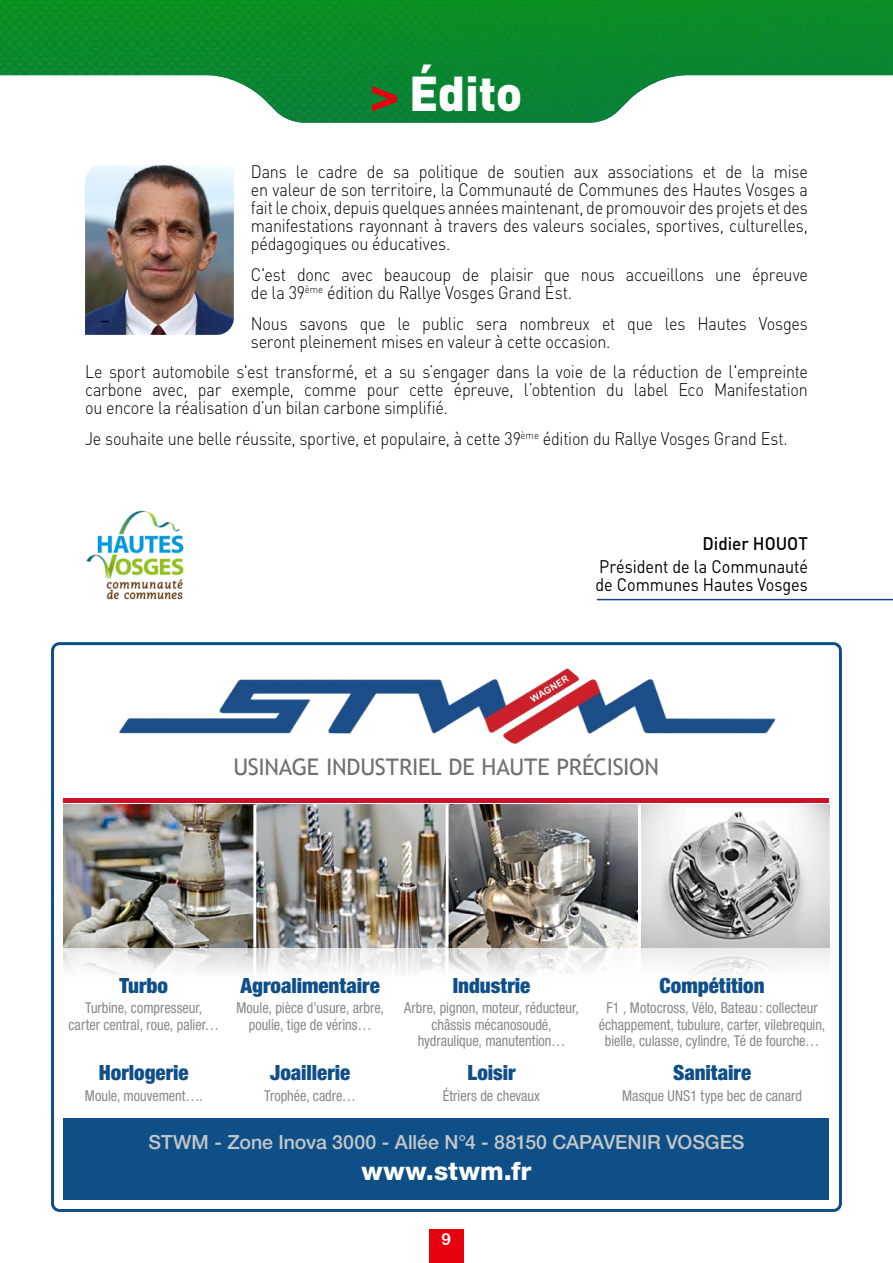
<style>
.page{position:relative;width:893px;height:1263px;background:#fff}
.page>*{position:absolute;margin:0;border:0;box-sizing:border-box;transform-origin:0 0}
.t1{font:900 48.3px "DIN";letter-spacing:-.01em;color:#fff}
.t2{font:800 25.5px "Helvetica Neue LT Std";letter-spacing:.01em;color:#fff}
.t3{font:22.8px "Trebuchet MS";letter-spacing:-.015em;color:#6f7070}
.t4{font:900 condensed 21px "Helvetica Neue LT Std";color:#0f4f88}
.t5{font:500 19.5px "Helvetica Neue LT Std";letter-spacing:-.005em;color:#c5c7c7}
.t6{font:300 18px/18px "DIN";letter-spacing:-.015em;color:#000;text-align:justify;scale:.9 1}
.t7{font:18px/18px "DIN";letter-spacing:-.005em;color:#000;scale:.9 1}
.t8{font:500 18px "DIN";color:#000;scale:.95 1}
.t9{font:16.5px "Arial Rounded MT Bold";color:#fff}
.t10{font:condensed 15px/16.5px "Helvetica Neue LT Std";color:#878988;text-align:center;scale:.95 1}
.s1{font-family:"Eurostile LT Std Bold Ex 2";font-weight:400;color:#e7000e}
</style>
<div class="page">
<img style="left:0;top:0;width:893px;height:123px">
<img style="left:85px;top:165px;width:149px;height:170px">
<hr style="left:597px;top:599px;width:296px;height:1px;background:#123f93">
<img style="left:86px;top:510px;width:98px;height:90px">
<div style="left:51px;top:642px;width:791px;height:570px;border:3px solid #0f4f88;border-radius:7px"></div>
<div style="left:64px;top:1118px;width:765px;height:81px;background:#0f4f88"></div>
<img style="left:119px;top:668px;width:657px;height:76px">
<div style="left:64px;top:798px;width:765px;height:5px;background:#cd1128"></div>
<img style="left:64px;top:805px;width:765px;height:169px">
<hr style="left:253px;top:805px;width:3px;height:142px;background:#fff">
<hr style="left:446px;top:805px;width:3px;height:142px;background:#fff">
<hr style="left:638px;top:805px;width:3px;height:142px;background:#fff">
<hr style="left:253px;top:948px;width:3px;height:143px;background:#fff">
<hr style="left:446px;top:948px;width:3px;height:143px;background:#fff">
<hr style="left:638px;top:948px;width:3px;height:143px;background:#fff">
<div style="left:429px;top:1229px;width:34px;height:34px;background:#e7000e"></div>
<h1 class="t1" style="left:370px;top:61px;width:154px"><span class="s1">&gt;</span> Édito</h1>
<p class="t6" style="left:251px;top:162px;width:620px">Dans le cadre de sa politique de soutien aux associations et de la mise en valeur de son territoire, la Communauté de Communes des Hautes Vosges a fait le choix, depuis quelques années maintenant, de promouvoir des projets et des manifestations rayonnant à travers des valeurs sociales, sportives, culturelles, pédagogiques ou éducatives.</p>
<p class="t6" style="left:251px;top:265px;width:620px">C'est donc avec beaucoup de plaisir que nous accueillons une épreuve de la 39<sup>ème</sup> édition du Rallye Vosges Grand Est.</p>
<p class="t6" style="left:251px;top:314px;width:620px">Nous savons que le public sera nombreux et que les Hautes Vosges seront pleinement mises en valeur à cette occasion.</p>
<p class="t6" style="left:85px;top:363px;width:805px">Le sport automobile s'est transformé, et a su s’engager dans la voie de la réduction de l'empreinte carbone avec, par exemple, comme pour cette épreuve, l’obtention du label Eco Manifestation ou encore la réalisation d’un bilan carbone simplifié.</p>
<p class="t6" style="left:85px;top:429px;width:782px">Je souhaite une belle réussite, sportive, et populaire, à cette 39<sup>ème</sup> édition du Rallye Vosges Grand Est.</p>
<p class="t8" style="left:703px;top:532px;width:112px">Didier HOUOT</p>
<p class="t7" style="left:595px;top:557px;width:238px">Président de la Communauté de Communes Hautes Vosges</p>
<p class="t3" style="left:233px;top:754px;width:427px">USINAGE INDUSTRIEL DE HAUTE PRÉCISION</p>
<p class="t4" style="left:120px;top:972px;width:50px">Turbo</p>
<p class="t10" style="left:68px;top:1000px;width:160px">Turbine, compresseur, carter central, roue, palier…</p>
<p class="t4" style="left:99px;top:1060px;width:91px">Horlogerie</p>
<p class="t10" style="left:85px;top:1087px;width:125px">Moule, mouvement….</p>
<p class="t4" style="left:241px;top:972px;width:141px">Agroalimentaire</p>
<p class="t10" style="left:236px;top:1000px;width:157px">Moule, pièce d’usure, arbre, poulie, tige de vérins…</p>
<p class="t4" style="left:270px;top:1060px;width:81px">Joaillerie</p>
<p class="t10" style="left:264px;top:1087px;width:98px">Trophée, cadre…</p>
<p class="t4" style="left:453px;top:972px;width:79px">Industrie</p>
<p class="t10" style="left:404px;top:1000px;width:186px">Arbre, pignon, moteur, réducteur, châssis mécanosoudé, hydraulique, manutention…</p>
<p class="t4" style="left:467px;top:1060px;width:50px">Loisir</p>
<p class="t10" style="left:443px;top:1087px;width:104px">Étriers de chevaux</p>
<p class="t4" style="left:660px;top:972px;width:106px">Compétition</p>
<p class="t10" style="left:599px;top:1000px;width:240px">F1 , Motocross, Vélo, Bateau : collecteur échappement, tubulure, carter, vilebrequin, bielle, culasse, cylindre, Té de fourche…</p>
<p class="t4" style="left:673px;top:1060px;width:80px">Sanitaire</p>
<p class="t10" style="left:622px;top:1087px;width:191px">Masque UNS1 type bec de canard</p>
<p class="t5" style="left:149px;top:1130px;width:597px">STWM - Zone Inova 3000 - Allée N°4 - 88150 CAPAVENIR VOSGES</p>
<h2 class="t2" style="left:361px;top:1156px;width:172px">www.stwm.fr</h2>
<p class="t9" style="left:442px;top:1229px;width:11px">9</p>
</div>
